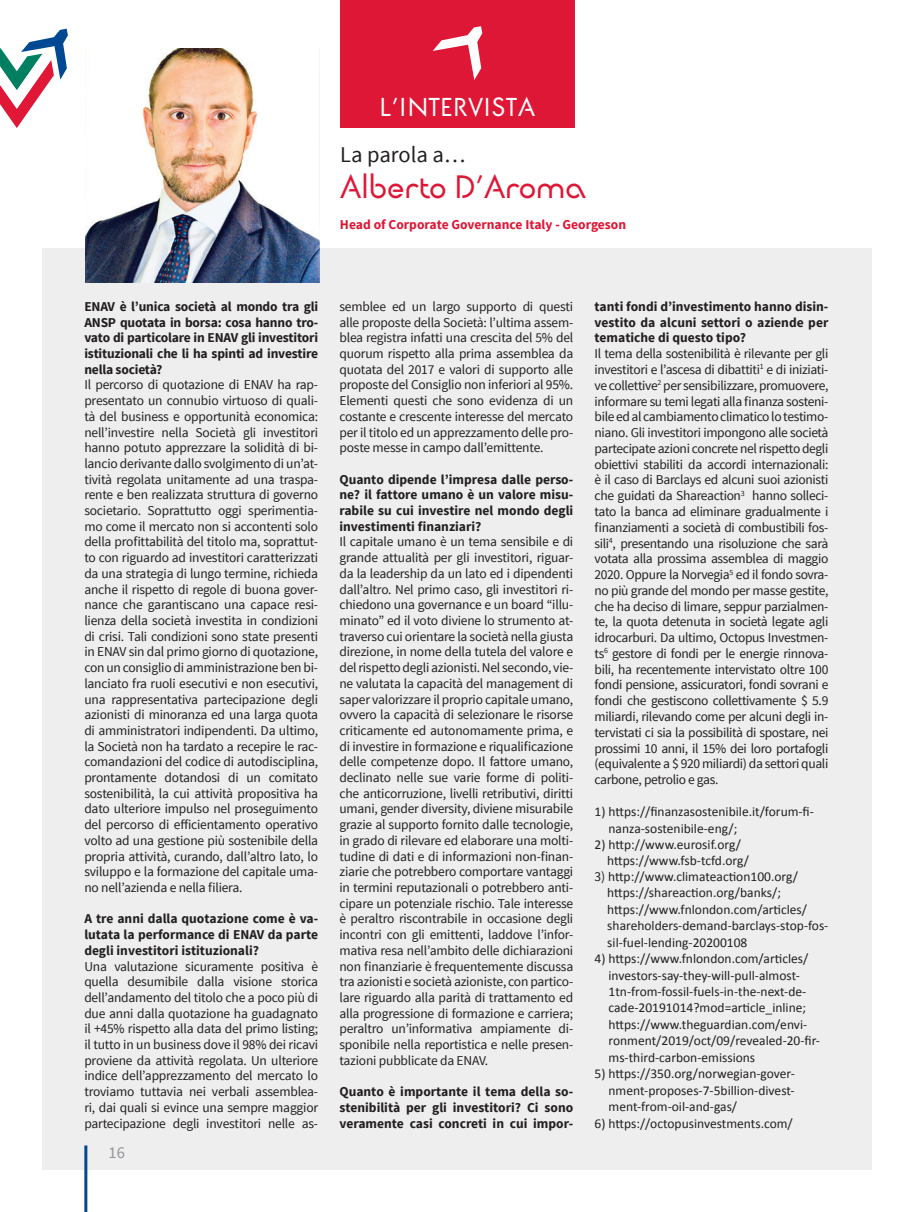
<style>
.page{position:relative;width:915px;height:1212px;background:#fff}
.page>*{position:absolute;margin:0;border:0;box-sizing:border-box;transform-origin:0 0}
.t1{font:30px "Enav";color:#de1736}
.t2{font:24px "Enav";letter-spacing:.03em;color:#fff}
.t3{font:22.5px "Source Sans Pro";color:#231f20}
.t4{font:16.5px "Source Sans Pro";color:#939598}
.t5{font:13.5px/15.8px "Source Sans Pro";letter-spacing:-.015em;color:#231f20;text-align:justify}
.List_Paragraph{font:13.5px/16.5px "Calibri";color:#231f20}
.t6{font:700 13.5px/15.8px "Source Sans Pro";color:#231f20;text-align:justify}
.t7{font:700 13.5px "Source Sans Pro";color:#de1736}
.s1{font-family:"Source Sans Pro"}
</style>
<div class="page">
<div style="left:43px;top:248px;width:829px;height:921px;background:#eeeeef"></div>
<svg style="left:0;top:29px;width:68px;height:99px"></svg>
<hr style="left:84px;top:1145px;width:3px;height:67px;background:#014892">
<div style="left:340px;top:0;width:234px;height:128px;background:#de1736"></div>
<svg style="left:433px;top:26px;width:49px;height:54px"></svg>
<img style="left:85px;top:49px;width:234px;height:234px">
<p class="t2" style="left:380px;top:91px;width:156px">L’INTERVISTA</p>
<p class="t3" style="left:340px;top:141px;width:127px">La parola a…</p>
<p class="t1" style="left:340px;top:166px;width:247px">Alberto D’Aroma</p>
<p class="t7" style="left:340px;top:216px;width:287px">Head of Corporate Governance Italy - Georgeson</p>
<p class="t6" style="left:84px;top:299px;width:235px">ENAV è l’unica società al mondo tra gli ANSP quotata in borsa: cosa hanno tro&shy;vato di particolare in ENAV gli investitori istituzionali che li ha spinti ad investire nella società?</p>
<p class="t5" style="left:84px;top:377px;width:235px">Il percorso di quotazione di ENAV ha rap&shy;presentato un connubio virtuoso di quali&shy;tà del business e opportunità economica: nell’investire nella Società gli investitori hanno potuto apprezzare la solidità di bi&shy;lancio derivante dallo svolgimento di un’at&shy;tività regolata unitamente ad una traspa&shy;rente e ben realizzata struttura di governo societario. Soprattutto oggi sperimentia&shy;mo come il mercato non si accontenti solo della profittabilità del titolo ma, soprattut&shy;to con riguardo ad investitori caratterizzati da una strategia di lungo termine, richieda anche il rispetto di regole di buona gover&shy;nance che garantiscano una capace resi&shy;lienza della società investita in condizioni di crisi. Tali condizioni sono state presenti in ENAV sin dal primo giorno di quotazione, con un consiglio di amministrazione ben bi&shy;lanciato fra ruoli esecutivi e non esecutivi, una rappresentativa partecipazione degli azionisti di minoranza ed una larga quota di amministratori indipendenti. Da ultimo, la Società non ha tardato a recepire le rac&shy;comandazioni del codice di autodisciplina, prontamente dotandosi di un comitato sostenibilità, la cui attività propositiva ha dato ulteriore impulso nel proseguimento del percorso di efficientamento operativo volto ad una gestione più sostenibile della propria attività, curando, dall’altro lato, lo sviluppo e la formazione del capitale uma&shy;no nell’azienda e nella filiera.</p>
<p class="t6" style="left:84px;top:911px;width:235px">A tre anni dalla quotazione come è va&shy;lutata la performance di ENAV da parte degli investitori istituzionali?</p>
<p class="t5" style="left:84px;top:958px;width:235px">Una valutazione sicuramente positiva è quella desumibile dalla visione storica dell’andamento del titolo che a poco più di due anni dalla quotazione ha guadagnato il +45% rispetto alla data del primo listing; il tutto in un business dove il 98% dei ricavi proviene da attività regolata. Un ulteriore indice dell’apprezzamento del mercato lo troviamo tuttavia nei verbali assemblea&shy;ri, dai quali si evince una sempre maggior partecipazione degli investitori nelle as-</p>
<p class="t4" style="left:109px;top:1142px;width:18px">16</p>
<p class="t5" style="left:339px;top:299px;width:235px">semblee ed un largo supporto di questi alle proposte della Società: l’ultima assem&shy;blea registra infatti una crescita del 5% del quorum rispetto alla prima assemblea da quotata del 2017 e valori di supporto alle proposte del Consiglio non inferiori al 95%.<br>Elementi questi che sono evidenza di un costante e crescente interesse del mercato per il titolo ed un apprezzamento delle pro&shy;poste messe in campo dall’emittente.</p>
<p class="t6" style="left:339px;top:472px;width:235px">Quanto dipende l’impresa dalle perso&shy;ne? il fattore umano è un valore misu&shy;rabile su cui investire nel mondo degli investimenti finanziari?</p>
<p class="t5" style="left:339px;top:534px;width:235px">Il capitale umano è un tema sensibile e di grande attualità per gli investitori, riguar&shy;da la leadership da un lato ed i dipendenti dall’altro. Nel primo caso, gli investitori ri&shy;chiedono una governance e un board “illu&shy;minato” ed il voto diviene lo strumento at&shy;traverso cui orientare la società nella giusta direzione, in nome della tutela del valore e del rispetto degli azionisti. Nel secondo, vie&shy;ne valutata la capacità del management di saper valorizzare il proprio capitale umano, ovvero la capacità di selezionare le risorse criticamente ed autonomamente prima, e di investire in formazione e riqualificazione delle competenze dopo. Il fattore umano, declinato nelle sue varie forme di politi&shy;che anticorruzione, livelli retributivi, diritti umani, gender diversity, diviene misurabile grazie al supporto fornito dalle tecnologie, in grado di rilevare ed elaborare una molti&shy;tudine di dati e di informazioni non-finan&shy;ziarie che potrebbero comportare vantaggi in termini reputazionali o potrebbero anti&shy;cipare un potenziale rischio. Tale interesse è peraltro riscontrabile in occasione degli incontri con gli emittenti, laddove l’infor&shy;mativa resa nell’ambito delle dichiarazioni non finanziarie è frequentemente discussa tra azionisti e società azioniste, con partico&shy;lare riguardo alla parità di trattamento ed alla progressione di formazione e carriera; peraltro un’informativa ampiamente di&shy;sponibile nella reportistica e nelle presen&shy;tazioni pubblicate da ENAV.</p>
<p class="t6" style="left:339px;top:1084px;width:235px">Quanto è importante il tema della so&shy;stenibilità per gli investitori? Ci sono veramente casi concreti in cui impor-</p>
<p class="t6" style="left:594px;top:299px;width:235px">tanti fondi d’investimento hanno disin&shy;vestito da alcuni settori o aziende per tematiche di questo tipo?</p>
<p class="t5" style="left:594px;top:346px;width:235px">Il tema della sostenibilità è rilevante per gli investitori e l’ascesa di dibattiti<sup>1</sup> e di iniziati&shy;ve collettive<sup>2</sup> per sensibilizzare, promuovere, informare su temi legati alla finanza sosteni&shy;bile ed al cambiamento climatico lo testimo&shy;niano. Gli investitori impongono alle società partecipate azioni concrete nel rispetto degli obiettivi stabiliti da accordi internazionali: è il caso di Barclays ed alcuni suoi azionisti che guidati da Shareaction<sup>3</sup> hanno solleci&shy;tato la banca ad eliminare gradualmente i finanziamenti a società di combustibili fos&shy;sili<sup>4</sup>, presentando una risoluzione che sarà votata alla prossima assemblea di maggio 2020. Oppure la Norvegia<sup>5</sup> ed il fondo sovra&shy;no più grande del mondo per masse gestite, che ha deciso di limare, seppur parzialmen&shy;te, la quota detenuta in società legate agli idrocarburi. Da ultimo, Octopus Investmen&shy;ts<sup>6</sup> gestore di fondi per le energie rinnova&shy;bili, ha recentemente intervistato oltre 100 fondi pensione, assicuratori, fondi sovrani e fondi che gestiscono collettivamente $ 5.9 miliardi, rilevando come per alcuni degli in&shy;tervistati ci sia la possibilità di spostare, nei prossimi 10 anni, il 15% dei loro portafogli (equivalente a $ 920 miliardi) da settori quali carbone, petrolio e gas.</p>
<p class="List_Paragraph" style="left:608px;top:804px;width:207px;text-indent:-14px">1) https://finanzasostenibile.it/forum-fi&shy;nanza-sostenibile-eng/;</p>
<p class="List_Paragraph" style="left:594px;top:836px;width:148px">2) http://www.eurosif.org/</p>
<p class="List_Paragraph" style="left:607px;top:852px;width:143px">https://www.fsb-tcfd.org/</p>
<p class="List_Paragraph" style="left:594px;top:868px;width:205px"><span class="s1">3)</span> http://www.climateaction100.org/</p>
<p class="List_Paragraph" style="left:607px;top:884px;width:175px">https://shareaction.org/banks/;</p>
<p class="List_Paragraph" style="left:607px;top:901px;width:222px">https://www.fnlondon.com/articles/ shareholders-demand-barclays-stop-fos&shy;sil-fuel-lending-20200108</p>
<p class="List_Paragraph" style="left:608px;top:950px;width:213px;text-indent:-14px">4) https://www.fnlondon.com/articles/ investors-say-they-will-pull-almost-1tn-from-fossil-fuels-in-the-next-de&shy;cade-20191014?mod=article_inline; https://www.theguardian.com/envi&shy;ronment/2019/oct/09/revealed-20-fir&shy;ms-third-carbon-emissions</p>
<p class="List_Paragraph" style="left:608px;top:1065px;width:188px;text-align:justify;text-indent:-14px">5) https://350.org/norwegian-gover&shy;nment-proposes-7-5billion-divest&shy;ment-from-oil-and-gas/</p>
<p class="List_Paragraph" style="left:594px;top:1115px;width:200px">6) https://octopusinvestments.com/</p>
</div>
